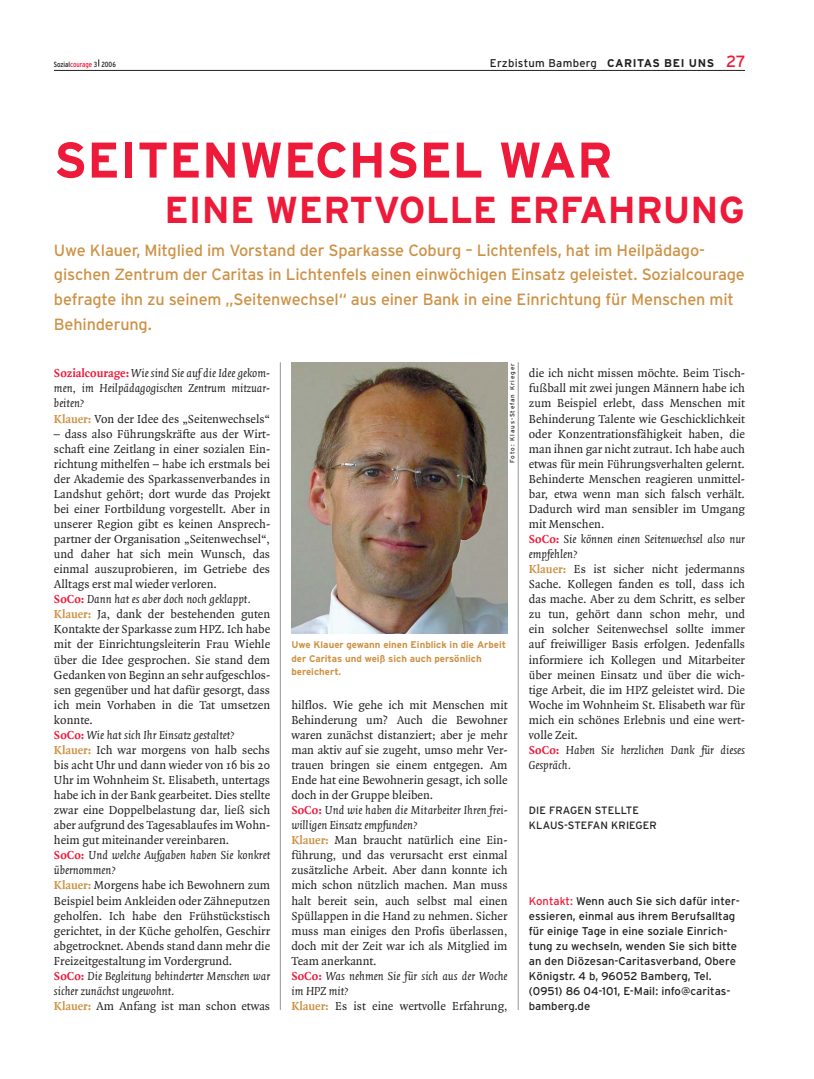
<style>
.page{position:relative;width:814px;height:1079px;background:#fff}
.page>*{position:absolute;margin:0;border:0;box-sizing:border-box;transform-origin:0 0}
.t1{font:700 50px "Interstate";letter-spacing:.005em;color:#ed1a3a}
.t2{font:700 37.5px "Interstate";letter-spacing:.005em;color:#ed1a3a}
.t3{font:16.25px/24.8px "Interstate";letter-spacing:-.01em;color:#cd9246}
.t4{font:12.5px/15px "Quadraat";color:#231f20}
.t5{font:italic 12.5px/15px "Quadraat";color:#231f20}
.t6{font:11.25px/15px "Interstate";letter-spacing:.005em;color:#231f20}
.t7{font:11.25px "Interstate";letter-spacing:.025em;color:#231f20}
.t8{font:10.62px/15px "Interstate";letter-spacing:.01em;color:#231f20}
.t9{font:700 9.75px/13.2px "Interstate";color:#cd9246}
.t10{font:condensed 7.5px "Interstate";color:#231f20}
.t11{font:6.25px "Interstate";letter-spacing:.15em;color:#231f20}
.s1{color:#ed1a3a}
.s2{font-weight:700}
.s3{font-size:16.25px;color:#ed1a3a}
.s4{font-weight:700;font-style:normal;color:#ed1a3a}
.s5{font-weight:700;font-style:normal;color:#cd9246}
.s6{font-style:normal}
.s7{font-weight:700;color:#ed1a3a}
.s8{font-style:italic}
.s9{font-weight:700;color:#cd9246}
</style>
<div class="page">
<hr style="left:54px;top:70px;width:691px;height:1px;background:#231f20">
<hr style="left:518px;top:362px;width:1px;height:648px;background:#939598">
<hr style="left:280px;top:362px;width:1px;height:648px;background:#939598">
<img style="left:291px;top:363px;width:217px;height:270px">
<p class="t10" style="left:54px;top:61px;width:63px">So zi al <span class="s1">cou ra ge</span> 3 2006</p>
<p class="t7" style="left:490px;top:58px;width:257px">Erzbistum Bamberg <span class="s2">CARITAS BEI UNS</span> <span class="s3">27</span></p>
<h1 class="t1" style="left:54px;top:141px;width:560px">SEITENWECHSEL WAR</h1>
<h2 class="t2" style="left:164px;top:195px;width:582px">EINE WERTVOLLE ERFAHRUNG</h2>
<p class="t3" style="left:54px;top:239px;width:692px">Uwe Klauer, Mitglied im Vorstand der Sparkasse Coburg – Lichtenfels, hat im Heilpädago&shy;gischen Zentrum der Caritas in Lichtenfels einen einwöchigen Einsatz geleistet. Sozialcourage befragte ihn zu seinem „Seitenwechsel“ aus einer Bank in eine Einrichtung für Menschen mit Behinderung.</p>
<p class="t5" style="left:54px;top:367px;width:218px"><span class="s4">Sozialcourage:</span> Wie sind Sie auf die Idee gekom&shy;men, im Heilpädagogischen Zentrum mitzuar&shy;beiten?<br><span class="s5">Klauer:</span> <span class="s6">Von der Idee des „Seitenwechsels“</span></p>
<p class="t4" style="left:54px;top:427px;width:218px">– dass also Führungskräfte aus der Wirt&shy;schaft eine Zeitlang in einer sozialen Ein&shy;richtung mithelfen – habe ich erstmals bei der Akademie des Sparkassenverbandes in Landshut gehört; dort wurde das Projekt bei einer Fortbildung vorgestellt. Aber in unserer Region gibt es keinen Ansprech&shy;partner der Organisation „Seitenwechsel“, und daher hat sich mein Wunsch, das einmal auszuprobieren, im Getriebe des Alltags erst mal wieder verloren.<br><span class="s7">SoCo:</span> <span class="s8">Dann hat es aber doch noch geklappt.<br></span><span class="s9">Klauer:</span> Ja, dank der bestehenden guten Kontakte der Sparkasse zum HPZ. Ich habe mit der Einrichtungsleiterin Frau Wiehle über die Idee gesprochen. Sie stand dem Gedanken von Beginn an sehr aufgeschlos&shy;sen gegenüber und hat dafür gesorgt, dass ich mein Vorhaben in die Tat umsetzen konnte.<br><span class="s7">SoCo:</span> <span class="s8">Wie hat sich Ihr Einsatz gestaltet?<br></span><span class="s9">Klauer:</span> Ich war morgens von halb sechs bis acht Uhr und dann wieder von 16 bis 20<br>Uhr im Wohnheim St. Elisabeth, untertags habe ich in der Bank gearbeitet. Dies stellte zwar eine Doppelbelastung dar, ließ sich aber aufgrund des Tagesablaufes im Wohn&shy;heim gut miteinander vereinbaren.<br><span class="s7">SoCo:</span> <span class="s8">Und welche Aufgaben haben Sie konkret übernommen?<br></span><span class="s9">Klauer:</span> Morgens habe ich Bewohnern zum Beispiel beim Ankleiden oder Zähneputzen geholfen. Ich habe den Frühstückstisch gerichtet, in der Küche geholfen, Geschirr abgetrocknet. Abends stand dann mehr die Freizeitgestaltung im Vordergrund.<br><span class="s7">SoCo:</span> <span class="s8">Die Begleitung behinderter Menschen war sicher zunächst ungewohnt.<br></span><span class="s9">Klauer:</span> Am Anfang ist man schon etwas</p>
<p class="t11" style="left:510px;top:462px;width:101px;rotate:-90deg">Foto: Klaus-Stefan Krieger</p>
<p class="t9" style="left:291px;top:639px;width:216px">Uwe Klauer gewann einen Einblick in die Arbeit der Caritas und weiß sich auch persönlich bereichert.</p>
<p class="t4" style="left:291px;top:698px;width:218px">hilflos. Wie gehe ich mit Menschen mit Behinderung um? Auch die Bewohner waren zunächst distanziert; aber je mehr man aktiv auf sie zugeht, umso mehr Ver&shy;trauen bringen sie einem entgegen. Am Ende hat eine Bewohnerin gesagt, ich solle doch in der Gruppe bleiben.<br><span class="s7">SoCo:</span> <span class="s8">Und wie haben die Mitarbeiter Ihren frei&shy;willigen Einsatz empfunden?<br></span><span class="s9">Klauer:</span> Man braucht natürlich eine Ein&shy;führung, und das verursacht erst einmal zusätzliche Arbeit. Aber dann konnte ich mich schon nützlich machen. Man muss halt bereit sein, auch selbst mal einen Spüllappen in die Hand zu nehmen. Sicher muss man einiges den Profis überlassen, doch mit der Zeit war ich als Mitglied im Team anerkannt.<br><span class="s7">SoCo:</span> <span class="s8">Was nehmen Sie für sich aus der Woche im HPZ mit?<br></span><span class="s9">Klauer:</span> Es ist eine wertvolle Erfahrung,</p>
<p class="t4" style="left:529px;top:367px;width:218px">die ich nicht missen möchte. Beim Tisch&shy;fußball mit zwei jungen Männern habe ich zum Beispiel erlebt, dass Menschen mit Behinderung Talente wie Geschicklichkeit oder Konzentrationsfähigkeit haben, die man ihnen gar nicht zutraut. Ich habe auch etwas für mein Führungsverhalten gelernt.<br>Behinderte Menschen reagieren unmittel&shy;bar, etwa wenn man sich falsch verhält.<br>Dadurch wird man sensibler im Umgang mit Menschen.<br><span class="s7">SoCo:</span> <span class="s8">Sie können einen Seitenwechsel also nur empfehlen?<br></span><span class="s9">Klauer:</span> Es ist sicher nicht jedermanns Sache. Kollegen fanden es toll, dass ich das mache. Aber zu dem Schritt, es selber zu tun, gehört dann schon mehr, und ein solcher Seitenwechsel sollte immer auf freiwilliger Basis erfolgen. Jedenfalls informiere ich Kollegen und Mitarbeiter über meinen Einsatz und über die wich&shy;tige Arbeit, die im HPZ geleistet wird. Die Woche im Wohnheim St. Elisabeth war für mich ein schönes Erlebnis und eine wert&shy;volle Zeit.<br><span class="s7">SoCo:</span> <span class="s8">Haben Sie herzlichen Dank für dieses Gespräch.</span></p>
<p class="t8" style="left:529px;top:804px;width:130px">DIE FRAGEN STELLTE<br>KLAUS-STEFAN KRIEGER</p>
<p class="t6" style="left:529px;top:894px;width:212px"><span class="s1">Kontakt:</span> Wenn auch Sie sich dafür inter&shy;essieren, einmal aus ihrem Berufsalltag für einige Tage in eine soziale Einrich&shy;tung zu wechseln, wenden Sie sich bitte an den Diözesan-Caritasverband, Obere Königstr. 4 b, 96052 Bamberg, Tel. (0951) 86 04-101, E-Mail: info@caritas&shy;bamberg.de</p>
</div>
